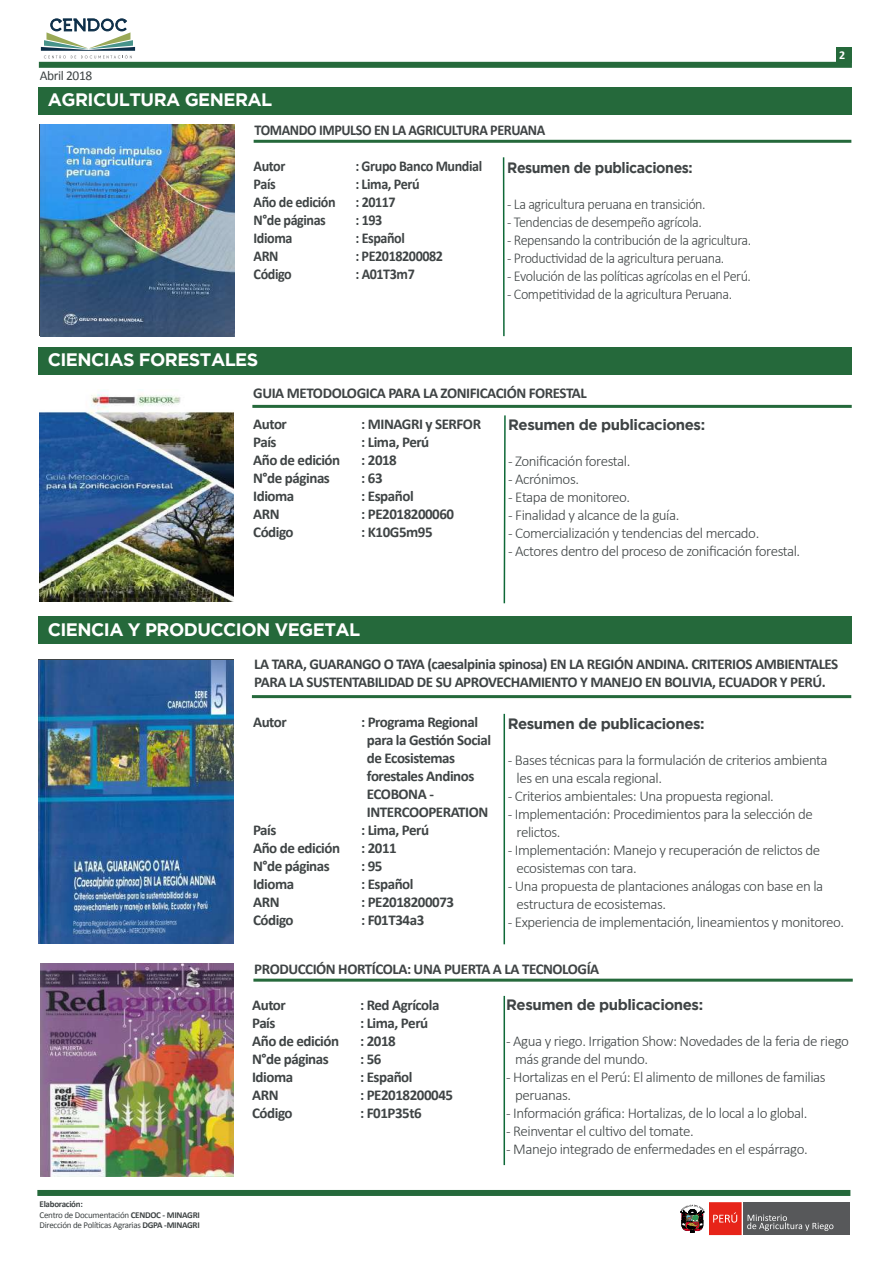
<style>
.page{position:relative;width:893px;height:1263px;background:#fff}
.page>*{position:absolute;margin:0;border:0;box-sizing:border-box;transform-origin:0 0}
.t1{font:700 18px "Gotham";letter-spacing:-.03em;color:#fff}
.t2{font:300 15px/18px "Calibri";letter-spacing:-.03em;color:#3f4445}
.t3{font:700 15px/18px "Calibri";letter-spacing:-.03em;color:#3f4445}
.t4{font:300 15px "Calibri";letter-spacing:-.03em;color:#3f4445;scale:.94 1}
.t5{font:700 15px "Calibri";letter-spacing:-.03em;color:#3f4445;scale:.94 1}
.t6{font:700 15px "Gotham";letter-spacing:-.03em;color:#3f4445}
.t7{font:700 15px "Gotham";letter-spacing:-.03em;color:#3f4445;scale:.94 1}
.t8{font:13.5px "Calibri";letter-spacing:-.03em;color:#3f4445}
.t9{font:700 12px "Calibri";color:#fff}
.t10{font:9px/10.8px "Calibri";letter-spacing:-.03em;color:#3f4445}
.s1{font-weight:700}
</style>
<div class="page">
<div style="left:38px;top:347px;width:814px;height:27px;background:#25693b"></div>
<hr style="left:252px;top:405px;width:600px;height:3px;background:#25693b">
<svg style="left:503px;top:415px;width:3px;height:189px"></svg>
<div style="left:38px;top:617px;width:814px;height:27px;background:#25693b"></div>
<div style="left:39px;top:62px;width:813px;height:6px;background:#25693b"></div>
<div style="left:37px;top:1190px;width:813px;height:6px;background:#25693b"></div>
<div style="left:39px;top:87px;width:813px;height:27px;background:#25693b"></div>
<div style="left:836px;top:47px;width:15px;height:15px;background:#25693b"></div>
<div style="left:709px;top:1202px;width:33px;height:33px;background:#e72419"></div>
<svg style="left:713px;top:1212px;width:24px;height:10px"></svg>
<div style="left:743px;top:1202px;width:107px;height:33px;background:#57585a"></div>
<svg style="left:747px;top:1214px;width:86px;height:17px"></svg>
<svg style="left:681px;top:1205px;width:24px;height:28px"></svg>
<hr style="left:252px;top:695px;width:599px;height:3px;background:#25693b">
<svg style="left:41px;top:18px;width:94px;height:40px"></svg>
<hr style="left:503px;top:714px;width:2px;height:230px;background:#0e6837">
<hr style="left:254px;top:140px;width:597px;height:3px;background:#25693b">
<hr style="left:503px;top:157px;width:2px;height:179px;background:#0e6837">
<img style="left:40px;top:390px;width:193px;height:211px">
<img style="left:41px;top:963px;width:192px;height:213px">
<hr style="left:253px;top:979px;width:600px;height:3px;background:#25693b">
<hr style="left:503px;top:996px;width:2px;height:169px;background:#0e6837">
<img style="left:41px;top:125px;width:194px;height:211px">
<img style="left:38px;top:660px;width:195px;height:284px">
<p class="t8" style="left:40px;top:67px;width:54px">Abril 2018</p>
<p class="t1" style="left:48px;top:90px;width:226px">AGRICULTURA GENERAL</p>
<p class="t5" style="left:254px;top:120px;width:311px">TOMANDO IMPULSO EN LA AGRICULTURA PERUANA</p>
<p class="t7" style="left:507px;top:159px;width:199px">Resumen de publicaciones:</p>
<p class="t4" style="left:507px;top:195px;width:213px">- La agricultura peruana en transición.</p>
<p class="t4" style="left:507px;top:213px;width:209px">- Tendencias de desempeño agrícola.</p>
<p class="t4" style="left:507px;top:231px;width:261px">- Repensando la contribución de la agricultura.</p>
<p class="t4" style="left:507px;top:249px;width:233px">- Productividad de la agricultura peruana.</p>
<p class="t4" style="left:507px;top:267px;width:261px">- Evolución de las políticas agrícolas en el Perú.</p>
<p class="t4" style="left:507px;top:285px;width:241px">- Competitividad de la agricultura Peruana.</p>
<p class="t5" style="left:254px;top:156px;width:35px">Autor</p>
<p class="t5" style="left:355px;top:156px;width:136px">: Grupo Banco Mundial</p>
<p class="t5" style="left:254px;top:174px;width:25px">País</p>
<p class="t5" style="left:355px;top:174px;width:70px">: Lima, Perú</p>
<p class="t5" style="left:254px;top:192px;width:89px">Año de edición</p>
<p class="t5" style="left:355px;top:192px;width:44px">: 20117</p>
<p class="t5" style="left:254px;top:210px;width:78px">N°de páginas</p>
<p class="t5" style="left:355px;top:210px;width:30px">: 193</p>
<p class="t5" style="left:254px;top:228px;width:43px">Idioma</p>
<p class="t5" style="left:355px;top:228px;width:54px">: Español</p>
<p class="t5" style="left:254px;top:246px;width:28px">ARN</p>
<p class="t5" style="left:355px;top:246px;width:95px">: PE2018200082</p>
<p class="t5" style="left:254px;top:264px;width:42px">Código</p>
<p class="t5" style="left:355px;top:264px;width:65px">: A01T3m7</p>
<p class="t1" style="left:48px;top:349px;width:212px">CIENCIAS FORESTALES</p>
<p class="t3" style="left:253px;top:377px;width:335px;line-height:31.2px">GUIA METODOLOGICA PARA LA ZONIFICACIÓN FORESTAL<br>Autor</p>
<p class="t6" style="left:508px;top:416px;width:198px">Resumen de publicaciones:</p>
<p class="t2" style="left:508px;top:452px;width:124px">- Zonificación forestal.</p>
<p class="t2" style="left:508px;top:470px;width:72px">- Acrónimos.</p>
<p class="t2" style="left:508px;top:488px;width:124px">- Etapa de monitoreo.</p>
<p class="t2" style="left:508px;top:506px;width:173px">- Finalidad y alcance de la guía.</p>
<p class="t2" style="left:508px;top:524px;width:253px">- Comercialización y tendencias del mercado.</p>
<p class="t2" style="left:508px;top:542px;width:294px">- Actores dentro del proceso de zonificación forestal.</p>
<p class="t3" style="left:361px;top:415px;width:121px">: MINAGRI y SERFOR</p>
<p class="t3" style="left:253px;top:433px;width:25px">País</p>
<p class="t3" style="left:361px;top:433px;width:70px">: Lima, Perú</p>
<p class="t3" style="left:253px;top:451px;width:89px">Año de edición</p>
<p class="t3" style="left:361px;top:451px;width:37px">: 2018</p>
<p class="t3" style="left:253px;top:469px;width:78px">N°de páginas</p>
<p class="t3" style="left:361px;top:469px;width:23px">: 63</p>
<p class="t3" style="left:253px;top:487px;width:43px">Idioma</p>
<p class="t3" style="left:361px;top:487px;width:54px">: Español</p>
<p class="t3" style="left:253px;top:505px;width:28px">ARN</p>
<p class="t3" style="left:361px;top:505px;width:95px">: PE2018200060</p>
<p class="t3" style="left:253px;top:523px;width:42px">Código</p>
<p class="t3" style="left:361px;top:523px;width:73px">: K10G5m95</p>
<p class="t1" style="left:48px;top:619px;width:314px">CIENCIA Y PRODUCCION VEGETAL</p>
<p class="t9" style="left:839px;top:47px;width:8px">2</p>
<p class="t3" style="left:254px;top:655px;width:586px">LA TARA, GUARANGO O TAYA (caesalpinia spinosa) EN LA REGIÓN ANDINA. CRITERIOS AMBIENTALES<br>PARA LA SUSTENTABILIDAD DE SU APROVECHAMIENTO Y MANEJO EN BOLIVIA, ECUADOR Y PERÚ.</p>
<p class="t6" style="left:508px;top:715px;width:198px">Resumen de publicaciones:</p>
<p class="t2" style="left:517px;top:751px;width:313px;text-indent:-9px">- Bases técnicas para la formulación de criterios ambienta les en una escala regional.</p>
<p class="t2" style="left:508px;top:787px;width:268px">- Criterios ambientales: Una propuesta regional.</p>
<p class="t2" style="left:517px;top:805px;width:298px;text-indent:-9px">- Implementación: Procedimientos para la selección de relictos.</p>
<p class="t2" style="left:517px;top:841px;width:305px;text-indent:-9px">- Implementación: Manejo y recuperación de relictos de ecosistemas con tara.</p>
<p class="t2" style="left:517px;top:877px;width:308px;text-indent:-9px">- Una propuesta de plantaciones análogas con base en la estructura de ecosistemas.</p>
<p class="t2" style="left:508px;top:913px;width:338px">- Experiencia de implementación, lineamientos y monitoreo.</p>
<p class="t3" style="left:253px;top:713px;width:35px">Autor</p>
<p class="t3" style="left:367px;top:713px;width:126px;text-indent:-6px">: Programa Regional para la Gestión Social de Ecosistemas forestales Andinos<br>ECOBONA -<br>INTERCOOPERATION</p>
<p class="t3" style="left:253px;top:821px;width:25px">País</p>
<p class="t3" style="left:361px;top:821px;width:70px">: Lima, Perú</p>
<p class="t3" style="left:253px;top:839px;width:89px">Año de edición</p>
<p class="t3" style="left:361px;top:839px;width:37px">: 2011</p>
<p class="t3" style="left:253px;top:857px;width:78px">N°de páginas</p>
<p class="t3" style="left:361px;top:857px;width:23px">: 95</p>
<p class="t3" style="left:253px;top:875px;width:43px">Idioma</p>
<p class="t3" style="left:361px;top:875px;width:54px">: Español</p>
<p class="t3" style="left:253px;top:893px;width:28px">ARN</p>
<p class="t3" style="left:361px;top:893px;width:95px">: PE2018200073</p>
<p class="t3" style="left:253px;top:911px;width:42px">Código</p>
<p class="t3" style="left:361px;top:911px;width:65px">: F01T34a3</p>
<p class="t10" style="left:40px;top:1198px;width:162px"><span class="s1">Elaboración:<br></span>Centro de Documentación <span class="s1">CENDOC - MINAGRI<br></span>Dirección de Políticas Agrarias <span class="s1">DGPA -MINAGRI</span></p>
<p class="t3" style="left:254px;top:959px;width:347px">PRODUCCIÓN HORTÍCOLA: UNA PUERTA A LA TECNOLOGÍA</p>
<p class="t6" style="left:506px;top:996px;width:198px">Resumen de publicaciones:</p>
<p class="t2" style="left:515px;top:1032px;width:335px;text-indent:-9px">- Agua y riego. Irrigation Show: Novedades de la feria de riego más grande del mundo.</p>
<p class="t2" style="left:515px;top:1068px;width:312px;text-indent:-9px">- Hortalizas en el Perú: El alimento de millones de familias peruanas.</p>
<p class="t2" style="left:506px;top:1104px;width:303px">- Información gráfica: Hortalizas, de lo local a lo global.</p>
<p class="t2" style="left:506px;top:1122px;width:189px">- Reinventar el cultivo del tomate.</p>
<p class="t2" style="left:506px;top:1140px;width:303px">- Manejo integrado de enfermedades en el espárrago.</p>
<p class="t3" style="left:252px;top:996px;width:35px">Autor</p>
<p class="t3" style="left:360px;top:996px;width:81px">: Red Agrícola</p>
<p class="t3" style="left:252px;top:1014px;width:25px">País</p>
<p class="t3" style="left:360px;top:1014px;width:70px">: Lima, Perú</p>
<p class="t3" style="left:252px;top:1032px;width:89px">Año de edición</p>
<p class="t3" style="left:360px;top:1032px;width:37px">: 2018</p>
<p class="t3" style="left:252px;top:1050px;width:78px">N°de páginas</p>
<p class="t3" style="left:360px;top:1050px;width:23px">: 56</p>
<p class="t3" style="left:252px;top:1068px;width:43px">Idioma</p>
<p class="t3" style="left:360px;top:1068px;width:54px">: Español</p>
<p class="t3" style="left:252px;top:1086px;width:28px">ARN</p>
<p class="t3" style="left:360px;top:1086px;width:95px">: PE2018200045</p>
<p class="t3" style="left:252px;top:1104px;width:42px">Código</p>
<p class="t3" style="left:360px;top:1104px;width:63px">: F01P35t6</p>
</div>
